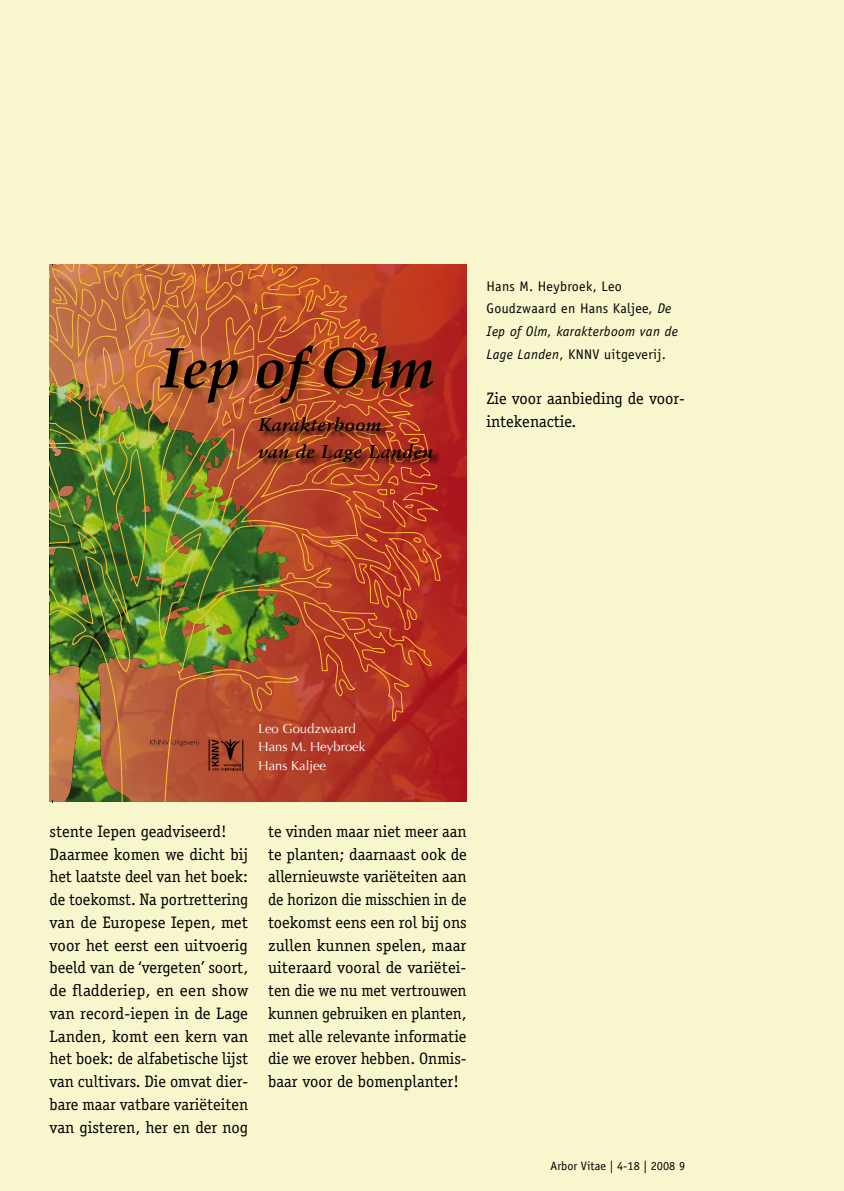
<style>
.page{position:relative;width:844px;height:1191px;background:#fff}
.page>*{position:absolute;margin:0;border:0;box-sizing:border-box;transform-origin:0 0}
.t1{font:18.55px/26.8px "Sabon Bold Italic Os F";letter-spacing:.03em;color:#000}
.t2{font:16.62px/22.8px "Officina Serif";color:#000}
.t3{font:14px/22.8px "Officina Sans";letter-spacing:.025em;color:#000}
.t4{font:13.12px/18.6px "Optima";color:#fff}
.t5{font:12.25px "Officina Sans";color:#000}
.s1{font-style:italic}
</style>
<div class="page">
<div style="left:0;top:0;width:843px;height:1191px;background:#f8f6cc"></div>
<img style="left:442px;top:265px;width:24px;height:537px">
<img style="left:50px;top:265px;width:392px;height:537px">
<div style="left:160px;top:346px;width:281px;height:66px;background:#663d07;opacity:.48"></div>
<svg style="left:160px;top:346px;width:273px;height:57px;background:#904021"></svg>
<div style="left:260px;top:418px;width:181px;height:54px;background:#000;opacity:.75"></div>
<svg style="left:212px;top:739px;width:29px;height:32px"></svg>
<svg style="left:150px;top:739px;width:48px;height:7px"></svg>
<hr style="left:209px;top:739px;width:1px;height:31px;background:#000">
<hr style="left:242px;top:739px;width:1px;height:31px;background:#000">
<svg style="left:50px;top:265px;width:3px;height:5px"></svg>
<svg style="left:50px;top:795px;width:3px;height:7px"></svg>
<p class="t1" style="left:258px;top:411px;width:176px">Karakterboom<br>van de Lage Landen</p>
<p class="t3" style="left:486px;top:274px;width:193px">Hans M. Heybroek, Leo<br>Goudzwaard en Hans Kaljee, <span class="s1">De<br>Iep of Olm, karakterboom van de<br>Lage Landen</span>, KNNV uitgeverij.</p>
<p class="t2" style="left:486px;top:387px;width:200px">Zie voor aanbieding de voor&shy;intekenactie.</p>
<p class="t4" style="left:258px;top:719px;width:108px">Leo Goudzwaard<br>Hans M. Heybroek<br>Hans Kaljee</p>
<p class="t2" style="left:50px;top:820px;width:200px">stente Iepen geadviseerd!<br>Daarmee komen we dicht bij het laatste deel van het boek: de toekomst. Na portrettering van de Europese Iepen, met voor het eerst een uitvoerig beeld van de ‘vergeten’ soort, de fladderiep, en een show van record-iepen in de Lage<br>Landen, komt een kern van het boek: de alfabetische lijst van cultivars. Die omvat dier&shy;bare maar vatbare variëteiten van gisteren, her en der nog</p>
<p class="t2" style="left:268px;top:820px;width:200px;text-align:justify">te vinden maar niet meer aan te planten; daarnaast ook de allernieuwste variëteiten aan de horizon die misschien in de toekomst eens een rol bij ons zullen kunnen spelen, maar uiteraard vooral de variëtei&shy;ten die we nu met vertrouwen kunnen gebruiken en planten, met alle relevante informatie die we erover hebben. Onmis&shy;baar voor de bomenplanter!</p>
<p class="t5" style="left:546px;top:1158px;width:126px">Arbor Vitae | 4-18 | 2008</p>
<p class="t5" style="left:550px;top:1158px;width:136px">Arbor Vitae | 4-18 | 2008 9</p>
</div>
